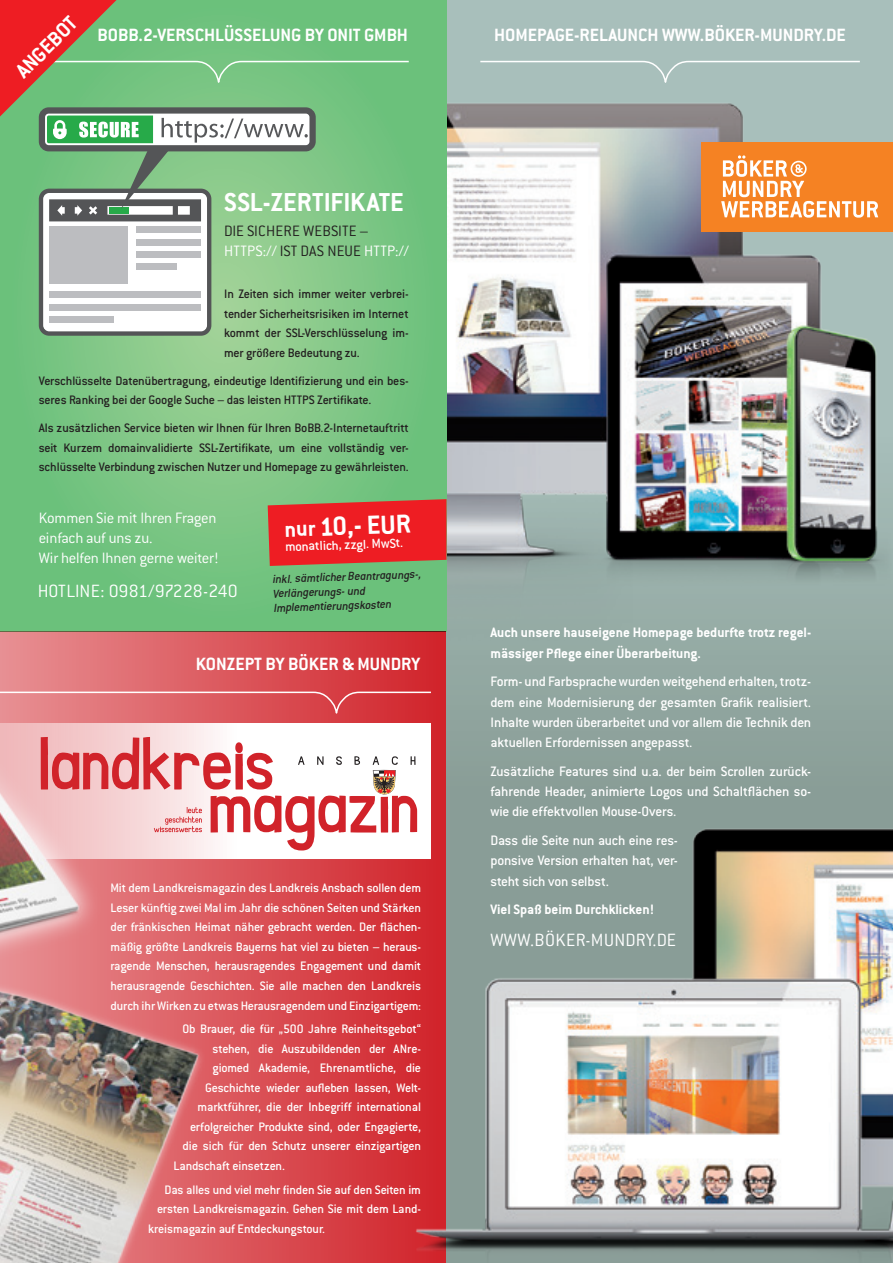
<style>
.page{position:relative;width:893px;height:1263px;background:#fff}
.page>*{position:absolute;margin:0;border:0;box-sizing:border-box;transform-origin:0 0}
.t1{font:700 28.8px "Conduit ITC";color:#fff}
.t2{font:700 28.5px "Conduit ITC";color:#fff}
.t3{font:700 22.5px "Conduit ITC";color:#fff}
.t4{font:700 19.5px "Conduit ITC";color:#fff}
.t5{font:300 19.5px "Conduit ITC";letter-spacing:-.005em;color:#fff}
.t6{font:300 19.5px "Conduit ITC";letter-spacing:.015em;color:#fff}
.t7{font:300 16.5px/19.8px "Conduit ITC";letter-spacing:-.015em;color:#fff}
.t8{font:300 16.5px/20px "Conduit ITC";letter-spacing:.01em;color:#231f20}
.t9{font:500 15px/20.2px "Conduit ITC";letter-spacing:-.015em;color:#fff;text-align:justify}
.t10{font:700 15px/20.2px "Conduit ITC";color:#fff}
.t11{font:500 14.4px "Conduit ITC";color:#fff}
.t12{font:500 13.5px/19.5px "Conduit ITC";letter-spacing:-.015em;color:#fff;text-align:justify}
.t13{font:500 13.5px/19.5px "Conduit ITC";letter-spacing:-.015em;color:#231f20;text-align:justify}
.t14{font:italic 500 12.75px/14.4px "Conduit ITC";color:#231f20}
.s1{color:#fff}
.s2{font-size:24px}
</style>
<div class="page">
<div style="left:446px;top:0;width:447px;height:1263px;background:#91a7a0"></div>
<img style="left:446px;top:0;width:447px;height:632px">
<svg style="left:0;top:0;width:446px;height:631px;background:#78c482"></svg>
<svg style="left:268px;top:499px;width:178px;height:67px;background:#e12d2c"></svg>
<svg style="left:118px;top:631px;width:328px;height:632px;background:#d64248"></svg>
<svg style="left:118px;top:691px;width:314px;height:29px;background:#db565b"></svg>
<img style="left:0;top:858px;width:257px;height:405px">
<svg style="left:479px;top:60px;width:382px;height:30px;background:#acc2be"></svg>
<svg style="left:118px;top:723px;width:313px;height:135px"></svg>
<svg style="left:118px;top:737px;width:299px;height:113px"></svg>
<svg style="left:0;top:0;width:410px;height:336px;background:#90bb8d"></svg>
<img style="left:0;top:585px;width:118px;height:467px">
<div style="left:702px;top:142px;width:191px;height:90px;background:#f58223"></div>
<svg style="left:721px;top:155px;width:157px;height:63px"></svg>
<img style="left:400px;top:753px;width:493px;height:510px">
<h3 class="t3" style="left:10px;top:65px;width:78px;rotate:-45deg">ANGEBOT</h3>
<p class="t4" style="left:98px;top:24px;width:312px">BOBB.2-VERSCHLÜSSELUNG BY ONIT GMBH</p>
<p class="t4" style="left:494px;top:24px;width:353px">HOMEPAGE-RELAUNCH WWW.BÖKER-MUNDRY.DE</p>
<p class="t2" style="left:224px;top:186px;width:181px">SSL-ZERTIFIKATE</p>
<p class="t8" style="left:224px;top:221px;width:186px">DIE SICHERE WEBSITE –<br><span class="s1">HTTPS://</span> IST DAS NEUE <span class="s1">HTTP://</span></p>
<p class="t13" style="left:224px;top:284px;width:186px">In Zeiten sich immer weiter verbrei&shy;tender Sicherheitsrisiken im Internet kommt der SSL-Verschlüsselung im&shy;mer größere Bedeutung zu.</p>
<p class="t13" style="left:39px;top:371px;width:371px">Verschlüsselte Datenübertragung, eindeutige Identifizierung und ein bes&shy;seres Ranking bei der Google Suche – das leisten HTTPS Zertifikate.</p>
<p class="t13" style="left:39px;top:418px;width:371px">Als zusätzlichen Service bieten wir Ihnen für Ihren BoBB.2-Internetauftritt seit Kurzem domainvalidierte SSL-Zertifikate, um eine vollständig ver&shy;schlüsselte Verbindung zwischen Nutzer und Homepage zu gewährleisten.</p>
<p class="t7" style="left:39px;top:508px;width:181px">Kommen Sie mit Ihren Fragen einfach auf uns zu.<br>Wir helfen Ihnen gerne weiter!</p>
<p class="t5" style="left:38px;top:580px;width:202px">HOTLINE: 0981/97228-240</p>
<p class="t1" style="left:284px;top:511px;width:128px;rotate:-2deg"><span class="s2">nur</span> 10,- EUR</p>
<p class="t11" style="left:285px;top:539px;width:120px;rotate:-2deg">monatlich, zzgl. MwSt.</p>
<p class="t14" style="left:273px;top:572px;width:150px;rotate:-2deg">inkl. sämtlicher Beantragungs-,<br>Verlängerungs- und<br>Implementierungskosten</p>
<p class="t4" style="left:196px;top:653px;width:226px">KONZEPT BY BÖKER &amp; MUNDRY</p>
<p class="t12" style="left:111px;top:878px;width:312px">Mit dem Landkreismagazin des Landkreis Ansbach sollen dem Leser künftig zwei Mal im Jahr die schönen Seiten und Stärken der fränkischen Heimat näher gebracht werden. Der flächen&shy;mäßig größte Landkreis Bayerns hat viel zu bieten – heraus&shy;ragende Menschen, herausragendes Engagement und damit herausragende Geschichten. Sie alle machen den Landkreis durch ihr Wirken zu etwas Herausragendem und Einzigartigem:</p>
<p class="t12" style="left:183px;top:1019px;width:240px">Ob Brauer, die für „500 Jahre Reinheitsgebot“</p>
<p class="t12" style="left:213px;top:1039px;width:210px">stehen, die Auszubildenden der ANre-</p>
<p class="t12" style="left:213px;top:1058px;width:210px">giomed Akademie, Ehrenamtliche, die</p>
<p class="t12" style="left:205px;top:1078px;width:218px">Geschichte wieder aufleben lassen, Welt-</p>
<p class="t12" style="left:198px;top:1097px;width:225px">marktführer, die der Inbegriff international</p>
<p class="t12" style="left:190px;top:1117px;width:233px">erfolgreicher Produkte sind, oder Engagierte,</p>
<p class="t12" style="left:183px;top:1136px;width:240px">die sich für den Schutz unserer einzigartigen</p>
<p class="t12" style="left:174px;top:1156px;width:113px">Landschaft einsetzen.</p>
<p class="t12" style="left:165px;top:1179px;width:258px">Das alles und viel mehr finden Sie auf den Seiten im</p>
<p class="t12" style="left:157px;top:1199px;width:266px">ersten Landkreismagazin. Gehen Sie mit dem Land-</p>
<p class="t12" style="left:148px;top:1218px;width:179px">kreismagazin auf Entdeckungstour.</p>
<p class="t10" style="left:490px;top:622px;width:322px">Auch unsere hauseigene Homepage bedurfte trotz regel&shy;mässiger Pflege einer Überarbeitung.</p>
<p class="t9" style="left:490px;top:671px;width:322px">Form- und Farbsprache wurden weitgehend erhalten, trotz&shy;dem eine Modernisierung der gesamten Grafik realisiert.<br>Inhalte wurden überarbeitet und vor allem die Technik den aktuellen Erfordernissen angepasst.</p>
<p class="t9" style="left:490px;top:761px;width:322px">Zusätzliche Features sind u.a. der beim Scrollen zurück&shy;fahrende Header, animierte Logos und Schaltflächen so&shy;wie die effektvollen Mouse-Overs.</p>
<p class="t9" style="left:490px;top:830px;width:189px">Dass die Seite nun auch eine res&shy;ponsive Version erhalten hat, ver&shy;steht sich von selbst.</p>
<p class="t10" style="left:490px;top:899px;width:165px">Viel Spaß beim Durchklicken!</p>
<p class="t6" style="left:490px;top:929px;width:187px">WWW.BÖKER-MUNDRY.DE</p>
</div>
